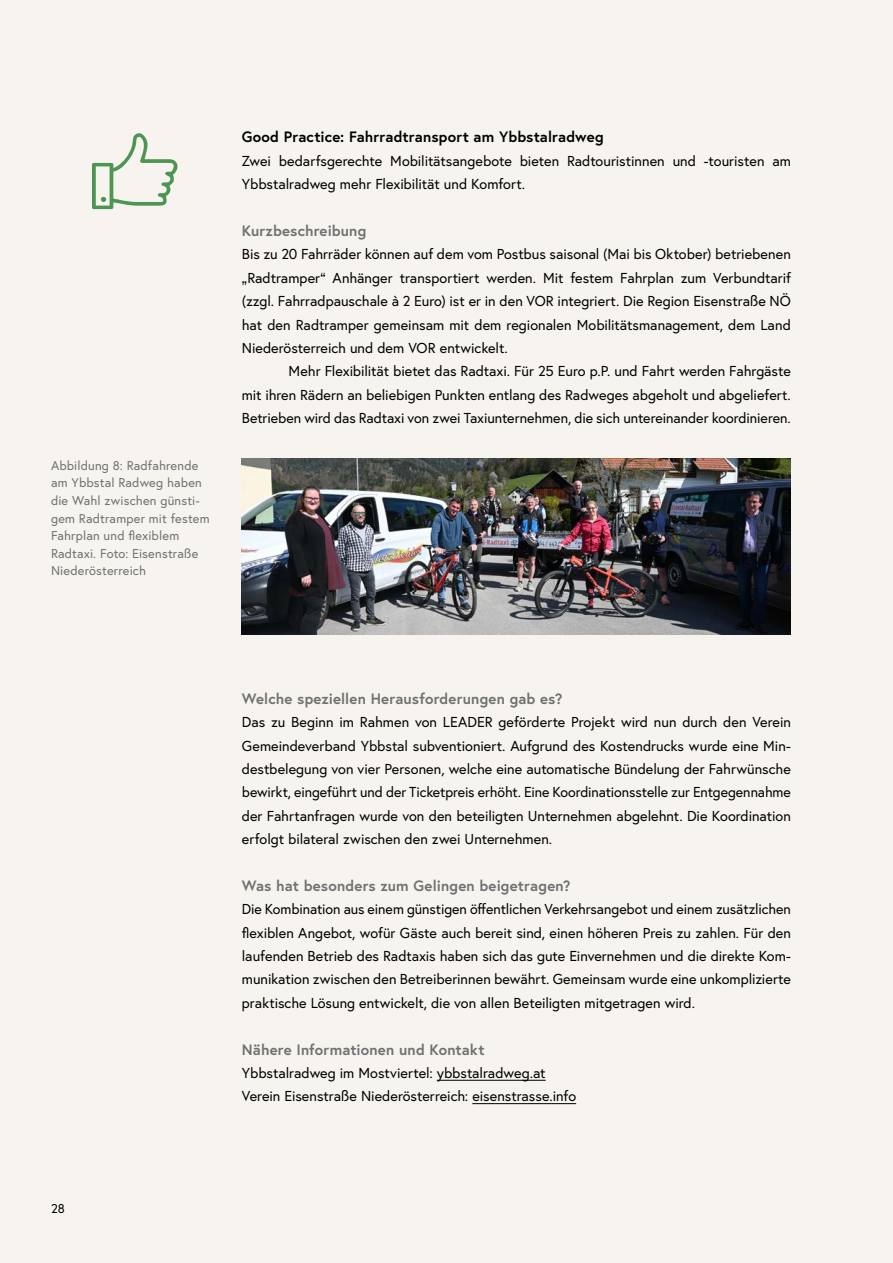
<style>
.page{position:relative;width:893px;height:1263px;background:#f7f4f0}
.page>*{position:absolute;margin:0;border:0;box-sizing:border-box;transform-origin:0 0}
.h5_ohne_Nummerierung{font:700 15px "Europa Austria";letter-spacing:.01em;color:#707172}
.h4_ohne_Nummerierung{font:700 15px "Europa Austria";letter-spacing:.01em;color:#000}
.p_Abstand_danach{font:14.4px/23.4px "Europa Austria";color:#000;text-align:justify}
.p_Erstzeileneinzug_Abstand_danach{font:14.4px/23.4px "Europa Austria";letter-spacing:-.005em;color:#000;text-align:justify}
.t1{font:12.75px/17.5px "Europa Austria";letter-spacing:.015em;color:#707172}
.t2{font:12.75px "Europa Austria";color:#000}
</style>
<div class="page">
<hr style="left:437px;top:1080px;width:109px;height:1px;background:#000">
<hr style="left:472px;top:1103px;width:104px;height:1px;background:#000">
<svg style="left:92px;top:133px;width:85px;height:76px"></svg>
<img style="left:242px;top:459px;width:549px;height:175px">
<p class="t1" style="left:51px;top:456px;width:160px">Abbildung 8: Radfahrende am Ybbstal Radweg haben die Wahl zwischen günsti&shy;gem Radtramper mit festem<br>Fahrplan und flexiblem<br>Radtaxi. Foto: Eisenstraße<br>Niederösterreich</p>
<h4 class="h4_ohne_Nummerierung" style="left:242px;top:127px;width:363px">Good Practice: Fahrradtransport am Ybbstalradweg</h4>
<p class="p_Abstand_danach" style="left:242px;top:149px;width:551px">Zwei bedarfsgerechte Mobilitätsangebote bieten Radtouristinnen und -touristen am<br>Ybbstalradweg mehr Flexibilität und Komfort.</p>
<h5 class="h5_ohne_Nummerierung" style="left:242px;top:220px;width:126px">Kurzbeschreibung</h5>
<p class="p_Abstand_danach" style="left:242px;top:242px;width:551px">Bis zu 20 Fahrräder können auf dem vom Postbus saisonal (Mai bis Oktober) betriebenen „Radtramper“ Anhänger transportiert werden. Mit festem Fahrplan zum Verbundtarif (zzgl. Fahrradpauschale à 2 Euro) ist er in den VOR integriert. Die Region Eisenstraße NÖ hat den Radtramper gemeinsam mit dem regionalen Mobilitätsmanagement, dem Land Niederösterreich und dem VOR entwickelt.</p>
<p class="p_Erstzeileneinzug_Abstand_danach" style="left:242px;top:359px;width:551px;text-indent:47px">Mehr Flexibilität bietet das Radtaxi. Für 25 Euro p.P. und Fahrt werden Fahrgäste mit ihren Rädern an beliebigen Punkten entlang des Radweges abgeholt und abgeliefert.<br>Betrieben wird das Radtaxi von zwei Taxiunternehmen, die sich untereinander koordinieren.</p>
<p class="t2" style="left:51px;top:1200px;width:15px">28</p>
<h5 class="h5_ohne_Nummerierung" style="left:242px;top:688px;width:322px">Welche speziellen Herausforderungen gab es?</h5>
<p class="p_Abstand_danach" style="left:242px;top:710px;width:551px">Das zu Beginn im Rahmen von LEADER geförderte Projekt wird nun durch den Verein Gemeindeverband Ybbstal subventioniert. Aufgrund des Kostendrucks wurde eine Min&shy;destbelegung von vier Personen, welche eine automatische Bündelung der Fahrwünsche bewirkt, eingeführt und der Ticketpreis erhöht. Eine Koordinationsstelle zur Entgegennahme der Fahrtanfragen wurde von den beteiligten Unternehmen abgelehnt. Die Koordination erfolgt bilateral zwischen den zwei Unternehmen.</p>
<h5 class="h5_ohne_Nummerierung" style="left:242px;top:875px;width:330px">Was hat besonders zum Gelingen beigetragen?</h5>
<p class="p_Abstand_danach" style="left:242px;top:897px;width:551px">Die Kombination aus einem günstigen öffentlichen Verkehrsangebot und einem zusätzlichen flexiblen Angebot, wofür Gäste auch bereit sind, einen höheren Preis zu zahlen. Für den laufenden Betrieb des Radtaxis haben sich das gute Einvernehmen und die direkte Kom&shy;munikation zwischen den Betreiberinnen bewährt. Gemeinsam wurde eine unkomplizierte praktische Lösung entwickelt, die von allen Beteiligten mitgetragen wird.</p>
<h5 class="h5_ohne_Nummerierung" style="left:242px;top:1039px;width:244px">Nähere Informationen und Kontakt</h5>
<p class="p_Abstand_danach" style="left:242px;top:1061px;width:305px">Ybbstalradweg im Mostviertel: ybbstalradweg.at</p>
<p class="p_Abstand_danach" style="left:242px;top:1084px;width:336px">Verein Eisenstraße Niederösterreich: eisenstrasse.info</p>
</div>
